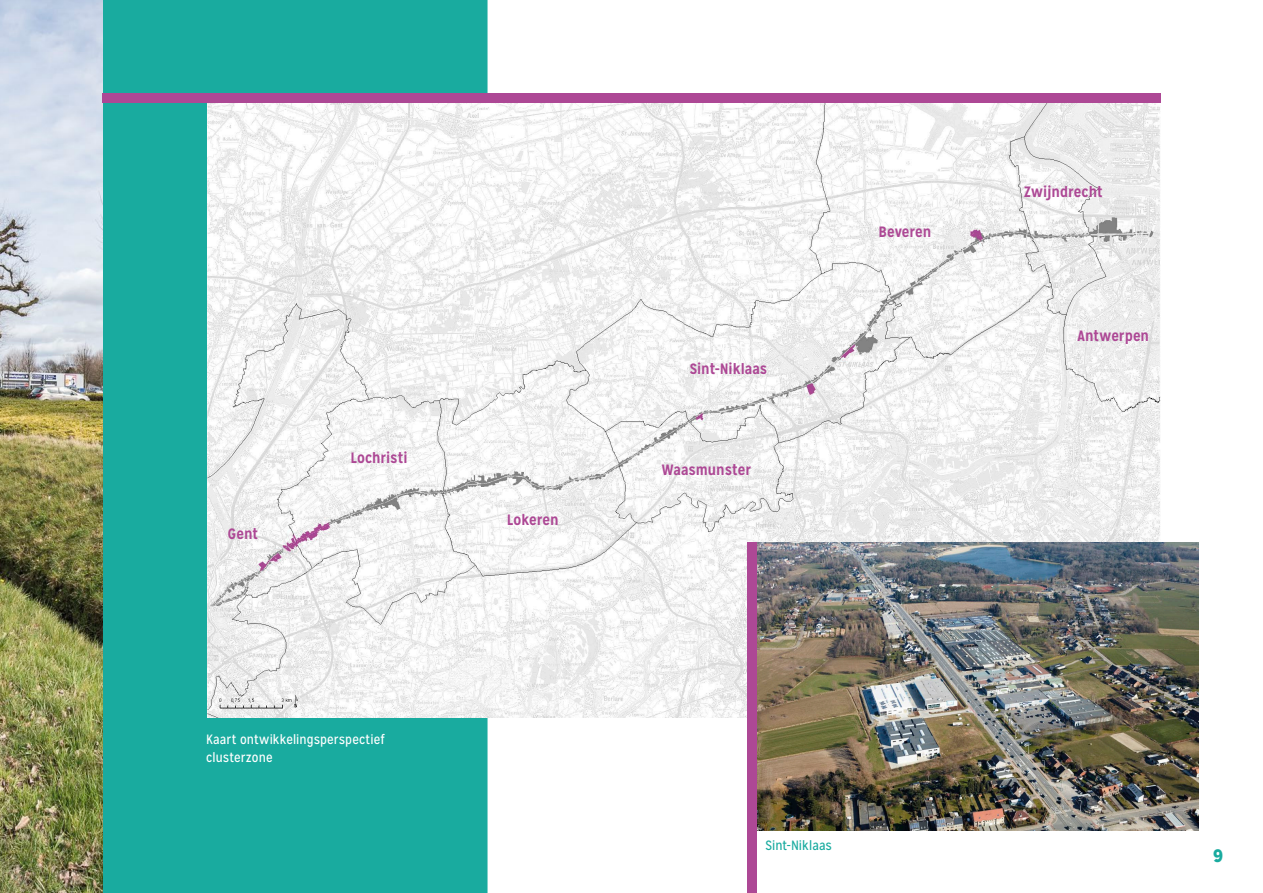
<style>
.page{position:relative;width:1263px;height:893px;background:#fff}
.page>*{position:absolute;margin:0;border:0;box-sizing:border-box;transform-origin:0 0}
.t1{font:900 18px "Mission Gothic";color:#19ab9f}
.t2{font:700 15px "Mission Gothic";color:#ad4895}
.t3{font:13.5px/18px "Mission Gothic";letter-spacing:.005em;color:#fff}
.t4{font:13.5px "Mission Gothic";letter-spacing:.005em;color:#19ab9f}
</style>
<div class="page">
<div style="left:102px;top:0;width:387px;height:893px;background:#19ab9f"></div>
<img style="left:0;top:0;width:102px;height:893px">
<img style="left:207px;top:103px;width:953px;height:615px">
<img style="left:757px;top:542px;width:442px;height:288px">
<div style="left:102px;top:94px;width:1058px;height:9px;background:#ad4895"></div>
<div style="left:747px;top:542px;width:10px;height:351px;background:#ad4895"></div>
<p class="t2" style="left:228px;top:524px;width:32px">Gent</p>
<p class="t2" style="left:350px;top:448px;width:59px">Lochristi</p>
<p class="t3" style="left:206px;top:730px;width:180px">Kaart ontwikkelingsperspectief clusterzone</p>
<p class="t2" style="left:507px;top:510px;width:53px">Lokeren</p>
<p class="t2" style="left:690px;top:359px;width:79px">Sint-Niklaas</p>
<p class="t2" style="left:662px;top:460px;width:91px">Waasmunster</p>
<p class="t2" style="left:878px;top:222px;width:54px">Beveren</p>
<p class="t2" style="left:1024px;top:182px;width:80px">Zwijndrecht</p>
<p class="t2" style="left:1077px;top:327px;width:73px">Antwerpen</p>
<p class="t4" style="left:765px;top:837px;width:68px">Sint-Niklaas</p>
<p class="t1" style="left:1213px;top:844px;width:11px">9</p>
</div>
